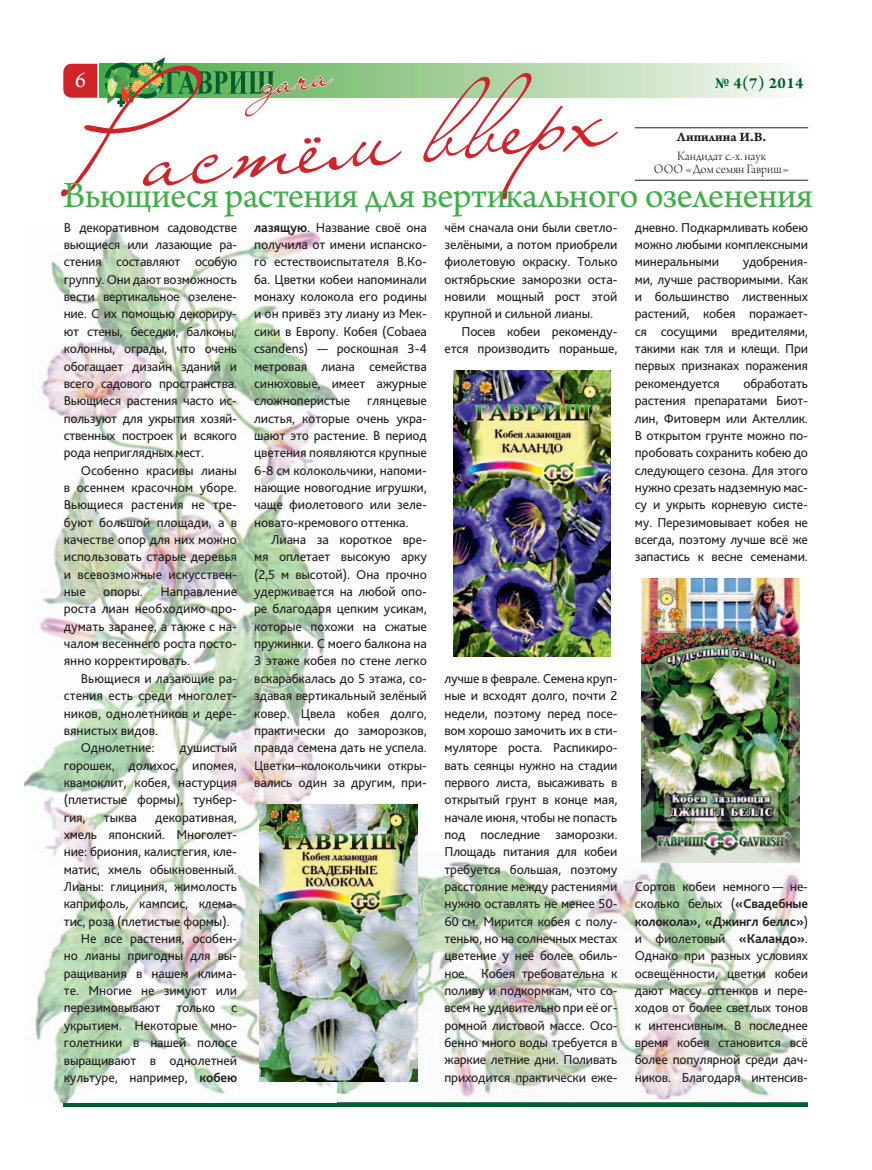
<style>
.page{position:relative;width:872px;height:1170px;background:#fff}
.page>*{position:absolute;margin:0;border:0;box-sizing:border-box;transform-origin:0 0}
.t1{font:107.25px "Liana C";color:#d1232a}
.t2{font:45px "Liana C";color:#d1232a;scale:.93 1}
.t3{font:39px "Arno Pro";letter-spacing:-.02em;color:#40ae49}
.t4{font:22.5px "Arno Pro";color:#fff}
.t5{font:700 16.5px "Arno Pro";color:#005d30}
.t6{font:13.5px/17.4px "Bliss Pro";letter-spacing:-.01em;color:#231f20;text-align:justify}
.t7{font:13.5px "Arno Pro Light Display";color:#231f20}
.t8{font:13.5px "Arno Pro Bold Caption";color:#231f20}
.s1{color:#fff}
.s2{font-weight:700}
</style>
<div class="page">
<svg style="left:99px;top:64px;width:684px;height:34px;background:#b3d8ac"></svg>
<svg style="left:63px;top:64px;width:34px;height:34px"></svg>
<svg style="left:63px;top:1102px;width:745px;height:4px;background:#22724b"></svg>
<svg style="left:105px;top:57px;width:169px;height:50px"></svg>
<img style="left:492px;top:852px;width:308px;height:248px">
<img style="left:337px;top:848px;width:155px;height:249px">
<img style="left:24px;top:229px;width:313px;height:873px">
<hr style="left:635px;top:127px;width:173px;height:1px;background:#231f20">
<hr style="left:635px;top:180px;width:173px;height:1px;background:#231f20">
<img style="left:642px;top:578px;width:157px;height:284px">
<img style="left:453px;top:370px;width:157px;height:286px">
<img style="left:260px;top:804px;width:157px;height:277px">
<h1 class="t1" style="left:68px;top:121px;width:551px;rotate:-5deg">Растём вверх</h1>
<h3 class="t4" style="left:75px;top:66px;width:12px">6</h3>
<h2 class="t2" style="left:259px;top:66px;width:78px;rotate:-9deg"><span class="s1">д</span>ача</h2>
<p class="t5" style="left:715px;top:73px;width:90px">№ 4(7) 2014</p>
<p class="t8" style="left:677px;top:128px;width:91px">Липилина И.В.</p>
<p class="t7" style="left:677px;top:147px;width:90px">Кандидат с.-х. наук</p>
<p class="t7" style="left:654px;top:161px;width:137px">ООО «Дом семян Гавриш»</p>
<h3 class="t3" style="left:63px;top:171px;width:751px">Вьющиеся растения для вертикального озеленения</h3>
<p class="t6" style="left:64px;top:220px;width:175px">В декоративном садоводстве вьющиеся или лазающие ра&shy;стения составляют особую группу. Они дают возможность вести вертикальное озелене&shy;ние. С их помощью декориру&shy;ют стены, беседки, балконы, колонны, ограды, что очень обогащает дизайн зданий и всего садового пространства.<br>Вьющиеся растения часто ис&shy;пользуют для укрытия хозяй&shy;ственных построек и всякого рода неприглядных мест.</p>
<p class="t6" style="left:64px;top:462px;width:175px;text-indent:17px">Особенно красивы лианы в осеннем красочном уборе.<br>Вьющиеся растения не тре&shy;буют большой площади, а в качестве опор для них можно использовать старые деревья и всевозможные искусствен&shy;ные</p>
<p class="t6" style="left:64px;top:584px;width:175px;text-indent:97px">Направление роста лиан необходимо про&shy;думать заранее, а также с на&shy;чалом весеннего роста посто&shy;янно корректировать.</p>
<p class="t6" style="left:81px;top:670px;width:158px">Вьющиеся и лазающие ра-</p>
<p class="t6" style="left:64px;top:688px;width:175px">стения есть среди многолет-</p>
<p class="t6" style="left:64px;top:705px;width:175px">ников, однолетников и дере-</p>
<p class="t6" style="left:64px;top:722px;width:96px">вянистых видов.</p>
<p class="t6" style="left:81px;top:740px;width:75px">Однолетние:</p>
<p class="t6" style="left:103px;top:584px;width:41px">опоры.</p>
<p class="t6" style="left:64px;top:740px;width:175px;text-indent:116px">душистый горошек, долихос, ипомея, квамоклит, кобея, настурция (плетистые формы), тунбер&shy;гия,</p>
<p class="t6" style="left:104px;top:809px;width:35px">тыква</p>
<p class="t6" style="left:155px;top:809px;width:83px">декоративная,</p>
<p class="t6" style="left:64px;top:827px;width:175px">хмель японский. Многолет-</p>
<p class="t6" style="left:64px;top:844px;width:175px">ние: бриония, калистегия, кле-</p>
<p class="t6" style="left:64px;top:861px;width:175px">матис, хмель обыкновенный.</p>
<p class="t6" style="left:64px;top:879px;width:175px">Лианы: глициния, жимолость</p>
<p class="t6" style="left:64px;top:896px;width:175px">каприфоль, кампсис, клема-</p>
<p class="t6" style="left:64px;top:913px;width:167px">тис, роза (плетистые формы).</p>
<p class="t6" style="left:81px;top:931px;width:158px">Не все растения, особен-</p>
<p class="t6" style="left:64px;top:948px;width:175px">но лианы пригодны для вы-</p>
<p class="t6" style="left:64px;top:965px;width:175px">ращивания в нашем клима-</p>
<p class="t6" style="left:64px;top:983px;width:175px">те. Многие не зимуют или</p>
<p class="t6" style="left:64px;top:1000px;width:175px">перезимовывают только с</p>
<p class="t6" style="left:64px;top:1017px;width:175px">укрытием. Некоторые мно-</p>
<p class="t6" style="left:64px;top:1035px;width:175px">голетники в нашей полосе</p>
<p class="t6" style="left:64px;top:1052px;width:175px">выращивают в однолетней</p>
<p class="t6" style="left:64px;top:1069px;width:175px">культуре, например, <span class="s2">кобею</span></p>
<p class="t6" style="left:254px;top:220px;width:174px"><span class="s2">лазящую</span>. Название своё она получила от имени испанско&shy;го естествоиспытателя В.Ко&shy;ба. Цветки кобеи напоминали монаху колокола его родины и он привёз эту лиану из Мек&shy;сики в Европу. Кобея (Cobaea csandens) — роскошная 3-4 метровая лиана семейства синюховые, имеет ажурные сложноперистые глянцевые листья, которые очень укра&shy;шают это растение. В период цветения появляются крупные 6-8 см колокольчики, напоми&shy;нающие новогодние игрушки, чаще фиолетового или зеле&shy;новато-кремового оттенка.</p>
<p class="t6" style="left:254px;top:532px;width:174px;text-indent:17px">Лиана за короткое вре&shy;мя оплетает высокую арку (2,5 м высотой). Она прочно удерживается на любой опо&shy;ре благодаря цепким усикам, которые похожи на сжатые пружинки. С моего балкона на 3 этаже кобея по стене легко вскарабкалась до 5 этажа, со&shy;здавая вертикальный зелёный ковер. Цвела кобея долго, практически до заморозков, правда семена дать не успела.<br>Цветки–колокольчики откры&shy;вались один за другим, при-</p>
<p class="t6" style="left:444px;top:220px;width:174px">чём сначала они были светло&shy;зелёными, а потом приобрели фиолетовую окраску. Только октябрьские заморозки оста&shy;новили мощный рост этой крупной и сильной лианы.</p>
<p class="t6" style="left:444px;top:324px;width:174px;text-align:right">Посев кобеи рекоменду&shy;ется производить пораньше,</p>
<p class="t6" style="left:635px;top:220px;width:175px">дневно. Подкармливать кобею можно любыми комплексными минеральными</p>
<p class="t6" style="left:635px;top:254px;width:175px;text-indent:108px">удобрения&shy;ми, лучше растворимыми. Как и большинство лиственных растений, кобея поражает&shy;ся сосущими вредителями, такими как тля и клещи. При первых признаках поражения рекомендуется</p>
<p class="t6" style="left:635px;top:376px;width:175px;text-indent:109px">обработать растения препаратами Биот&shy;лин, Фитоверм или Актеллик.<br>В открытом грунте можно по&shy;пробовать сохранить кобею до следующего сезона. Для этого нужно срезать надземную мас&shy;су и укрыть корневую систе&shy;му. Перезимовывает кобея не всегда, поэтому лучше всё же запастись к весне семенами.</p>
<p class="t6" style="left:444px;top:670px;width:174px">лучше в феврале. Семена круп&shy;ные и всходят долго, почти 2 недели, поэтому перед посе&shy;вом хорошо замочить их в сти&shy;муляторе роста. Распикиро&shy;вать сеянцы нужно на стадии первого листа, высаживать в открытый грунт в конце мая, начале июня, чтобы не попасть под последние заморозки.<br>Площадь питания для кобеи требуется большая, поэтому расстояние между растениями нужно оставлять не менее 50- 60 см. Мирится кобея с полу&shy;тенью, но на солнечных местах цветение у неё более обиль&shy;ное. Кобея требовательна к поливу и подкормкам, что со&shy;всем не удивительно при её ог&shy;ромной листовой массе. Осо&shy;бенно много воды требуется в жаркие летние дни. Поливать приходится практически еже-</p>
<p class="t6" style="left:635px;top:878px;width:175px">Сортов кобеи немного — не&shy;сколько белых (<span class="s2">«Свадебные колокола», «Джингл беллс»</span>) и фиолетовый <span class="s2">«Каландо»</span>.<br>Однако при разных условиях освещённости, цветки кобеи дают массу оттенков и пере&shy;ходов от более светлых тонов к интенсивным. В последнее время кобея становится всё более популярной среди дач&shy;ников. Благодаря интенсив-</p>
</div>
